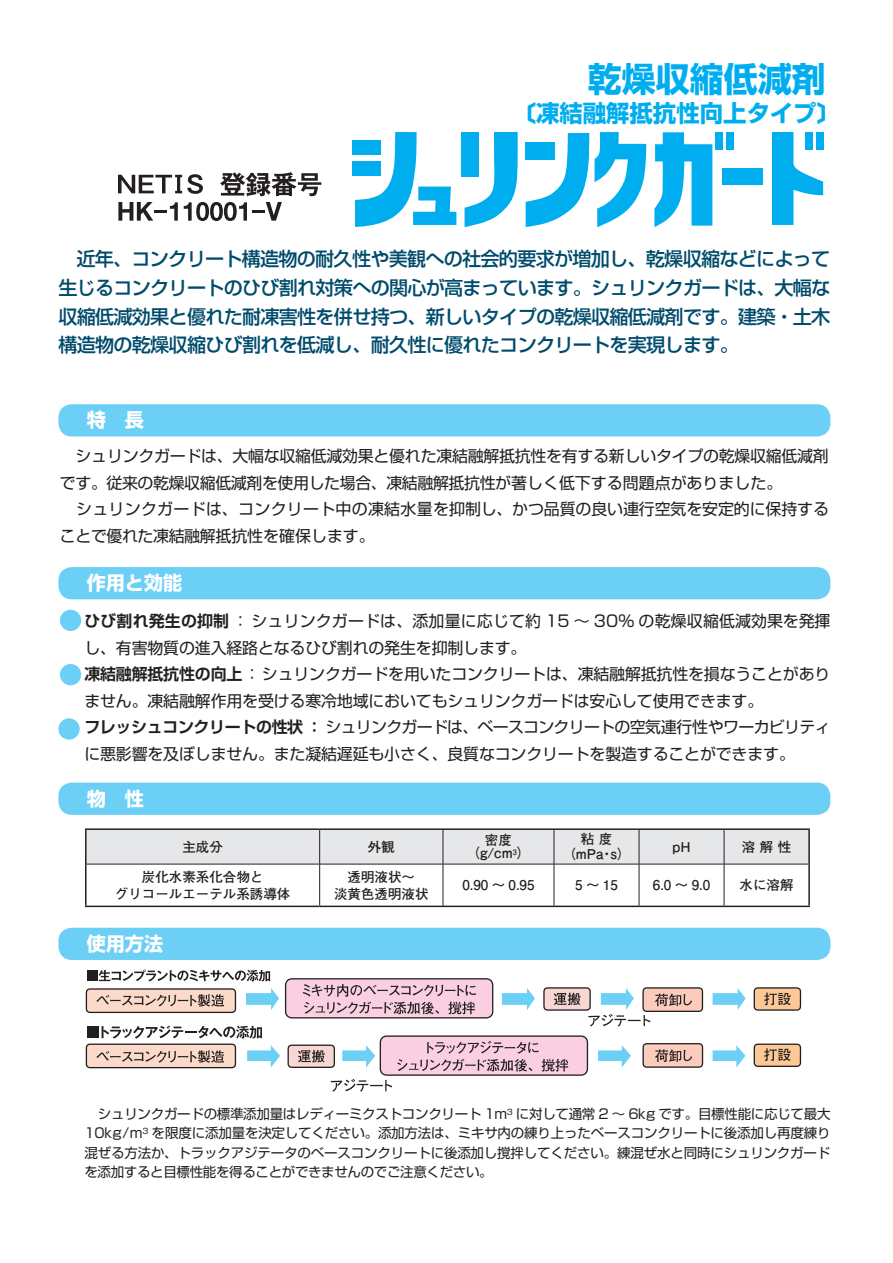
<style>
.page{position:relative;width:893px;height:1263px;background:#fff}
.page>*{position:absolute;margin:0;border:0;box-sizing:border-box;transform-origin:0 0}
.t1{font:700 34.05px "Shin Go Pro";color:#00aeef}
.t2{font:700 23.4px "Shin Go Pro";color:#00aeef}
.t3{font:500 19.2px/28.7px "Shin Go Pro";letter-spacing:-.04em;color:#004b6c;text-align:justify}
.t4{font:700 19.2px "Shin Go Pro";color:#fff}
.t5{font:15.9px/26.5px "Shin Go Pro";letter-spacing:-.01em;color:#231f20}
.t6{font:13.5px/19.2px "Shin Go Pro";letter-spacing:-.025em;color:#231f20;text-align:justify}
.t7{font:700 13.5px/17px "Futo Go B101 Pro";color:#231f20;text-align:center}
.s1{font-family:"Shin Go Pro De";font-weight:700}
</style>
<div class="page">
<div style="left:58px;top:404px;width:772px;height:32px;background:#6bcff6;border-radius:14px"></div>
<div style="left:58px;top:567px;width:772px;height:32px;background:#6bcff6;border-radius:14px"></div>
<div style="left:58px;top:783px;width:772px;height:32px;background:#6bcff6;border-radius:14px"></div>
<div style="left:87px;top:830px;width:721px;height:34px;background:#e6e7e9"></div>
<hr style="left:85px;top:828px;width:235px;height:2px;background:#231f20">
<hr style="left:85px;top:830px;width:2px;height:34px;background:#231f20">
<hr style="left:320px;top:828px;width:123px;height:2px;background:#231f20">
<hr style="left:443px;top:828px;width:111px;height:2px;background:#231f20">
<hr style="left:554px;top:828px;width:85px;height:2px;background:#231f20">
<hr style="left:639px;top:828px;width:85px;height:2px;background:#231f20">
<hr style="left:724px;top:828px;width:86px;height:2px;background:#231f20">
<hr style="left:808px;top:830px;width:2px;height:34px;background:#231f20">
<hr style="left:85px;top:864px;width:2px;height:42px;background:#231f20">
<hr style="left:808px;top:864px;width:2px;height:42px;background:#231f20">
<hr style="left:85px;top:906px;width:235px;height:1px;background:#231f20">
<hr style="left:320px;top:906px;width:123px;height:1px;background:#231f20">
<hr style="left:443px;top:906px;width:111px;height:1px;background:#231f20">
<hr style="left:554px;top:906px;width:85px;height:1px;background:#231f20">
<hr style="left:639px;top:906px;width:85px;height:1px;background:#231f20">
<hr style="left:724px;top:906px;width:86px;height:1px;background:#231f20">
<hr style="left:319px;top:830px;width:1px;height:34px;background:#231f20">
<hr style="left:443px;top:830px;width:1px;height:34px;background:#231f20">
<hr style="left:554px;top:830px;width:1px;height:34px;background:#231f20">
<hr style="left:639px;top:830px;width:1px;height:34px;background:#231f20">
<hr style="left:724px;top:830px;width:1px;height:34px;background:#231f20">
<hr style="left:87px;top:864px;width:233px;height:1px;background:#231f20">
<hr style="left:320px;top:864px;width:123px;height:1px;background:#231f20">
<hr style="left:319px;top:864px;width:1px;height:42px;background:#231f20">
<hr style="left:443px;top:864px;width:111px;height:1px;background:#231f20">
<hr style="left:443px;top:864px;width:1px;height:42px;background:#231f20">
<hr style="left:554px;top:864px;width:85px;height:1px;background:#231f20">
<hr style="left:554px;top:864px;width:1px;height:42px;background:#231f20">
<hr style="left:639px;top:864px;width:85px;height:1px;background:#231f20">
<hr style="left:639px;top:864px;width:1px;height:42px;background:#231f20">
<hr style="left:724px;top:864px;width:84px;height:1px;background:#231f20">
<hr style="left:724px;top:864px;width:1px;height:42px;background:#231f20">
<div style="left:60px;top:610px;width:21px;height:21px;background:#6bcff6;border-radius:50%"></div>
<div style="left:60px;top:664px;width:21px;height:21px;background:#6bcff6;border-radius:50%"></div>
<div style="left:58px;top:718px;width:22px;height:22px;background:#6bcff6;border-radius:50%"></div>
<div style="left:715px;top:132px;width:8px;height:18px;background:#00aeef"></div>
<div style="left:726px;top:132px;width:8px;height:18px;background:#00aeef"></div>
<div style="left:816px;top:132px;width:8px;height:18px;background:#00aeef"></div>
<div style="left:722px;top:168px;width:40px;height:17px;background:#00aeef"></div>
<div style="left:525px;top:142px;width:30px;height:18px;background:#00aeef"></div>
<div style="left:352px;top:140px;width:28px;height:14px;background:#00aeef"></div>
<div style="left:352px;top:162px;width:28px;height:14px;background:#00aeef"></div>
<svg style="left:654px;top:132px;width:58px;height:95px"></svg>
<svg style="left:772px;top:132px;width:51px;height:93px"></svg>
<svg style="left:526px;top:132px;width:120px;height:95px"></svg>
<svg style="left:465px;top:132px;width:53px;height:95px"></svg>
<div style="left:461px;top:132px;width:18px;height:45px;background:#00aeef"></div>
<svg style="left:355px;top:132px;width:101px;height:95px"></svg>
<div style="left:58px;top:928px;width:772px;height:32px;background:#6bcff6;border-radius:14px"></div>
<div style="left:286px;top:979px;width:207px;height:39px;background:#f9cfe1;border-radius:7px"></div>
<div style="left:285px;top:978px;width:208px;height:40px;border:1px solid #231f20;border-radius:7px"></div>
<div style="left:380px;top:1036px;width:207px;height:39px;background:#f9cfe1;border-radius:7px"></div>
<div style="left:380px;top:1035px;width:208px;height:41px;border:1px solid #231f20;border-radius:7px"></div>
<div style="left:86px;top:1044px;width:149px;height:23px;background:#fcdac9;border-radius:4px"></div>
<div style="left:86px;top:1043px;width:150px;height:25px;border:1px solid #231f20;border-radius:4px"></div>
<div style="left:86px;top:989px;width:149px;height:23px;background:#fcdac9;border-radius:4px"></div>
<div style="left:86px;top:988px;width:150px;height:25px;border:1px solid #231f20;border-radius:4px"></div>
<svg style="left:246px;top:988px;width:33px;height:22px"></svg>
<svg style="left:502px;top:988px;width:33px;height:22px"></svg>
<div style="left:544px;top:988px;width:46px;height:22px;background:#f8d6d2;border-radius:4px"></div>
<div style="left:543px;top:987px;width:48px;height:24px;border:1px solid #231f20;border-radius:4px"></div>
<div style="left:643px;top:988px;width:59px;height:23px;background:#fbccbb;border-radius:4px"></div>
<div style="left:642px;top:987px;width:61px;height:25px;border:1px solid #231f20;border-radius:4px"></div>
<div style="left:643px;top:1044px;width:59px;height:23px;background:#fbccbb;border-radius:4px"></div>
<div style="left:642px;top:1043px;width:61px;height:25px;border:1px solid #231f20;border-radius:4px"></div>
<div style="left:754px;top:988px;width:46px;height:22px;background:#fcc895;border-radius:4px"></div>
<div style="left:754px;top:987px;width:47px;height:24px;border:1px solid #231f20;border-radius:4px"></div>
<div style="left:754px;top:1044px;width:46px;height:22px;background:#fcc895;border-radius:4px"></div>
<div style="left:754px;top:1043px;width:47px;height:24px;border:1px solid #231f20;border-radius:4px"></div>
<svg style="left:247px;top:1045px;width:33px;height:22px"></svg>
<svg style="left:342px;top:1045px;width:33px;height:22px"></svg>
<svg style="left:598px;top:1045px;width:33px;height:22px"></svg>
<svg style="left:713px;top:988px;width:33px;height:22px"></svg>
<svg style="left:713px;top:1045px;width:32px;height:22px"></svg>
<svg style="left:331px;top:1079px;width:61px;height:13px"></svg>
<svg style="left:96px;top:994px;width:128px;height:13px"></svg>
<div style="left:87px;top:970px;width:11px;height:11px;background:#231f20"></div>
<svg style="left:99px;top:969px;width:171px;height:12px"></svg>
<div style="left:87px;top:1026px;width:12px;height:12px;background:#231f20"></div>
<svg style="left:102px;top:1025px;width:160px;height:13px"></svg>
<svg style="left:303px;top:984px;width:173px;height:30px"></svg>
<svg style="left:427px;top:1041px;width:112px;height:12px"></svg>
<svg style="left:397px;top:1059px;width:135px;height:12px"></svg>
<svg style="left:542px;top:1059px;width:26px;height:12px"></svg>
<svg style="left:96px;top:1050px;width:128px;height:13px"></svg>
<div style="left:287px;top:1044px;width:48px;height:24px;border:1px solid #231f20;border-radius:4px"></div>
<svg style="left:289px;top:1044px;width:46px;height:24px"></svg>
<svg style="left:554px;top:988px;width:138px;height:39px"></svg>
<svg style="left:655px;top:1049px;width:37px;height:13px"></svg>
<svg style="left:764px;top:993px;width:27px;height:12px"></svg>
<svg style="left:764px;top:1048px;width:27px;height:13px"></svg>
<svg style="left:118px;top:174px;width:85px;height:20px"></svg>
<svg style="left:220px;top:172px;width:101px;height:24px"></svg>
<svg style="left:118px;top:202px;width:60px;height:19px"></svg>
<svg style="left:184px;top:202px;width:98px;height:19px"></svg>
<h1 class="t1" style="left:588px;top:52px;width:240px">乾燥収縮低減剤</h1>
<h2 class="t2" style="left:513px;top:95px;width:329px">〔凍結融解抵抗性向上タイプ〕</h2>
<p class="t3" style="left:58px;top:242px;width:773px;text-indent:18px">近年、コンクリート構造物の耐久性や美観への社会的要求が増加し、乾燥収縮などによって生じるコンクリートのひび割れ対策への関心が高まっています。シュリンクガードは、大幅な収縮低減効果と優れた耐凍害性を併せ持つ、新しいタイプの乾燥収縮低減剤です。建築・土木構造物の乾燥収縮ひび割れを低減し、耐久性に優れたコンクリートを実現します。</p>
<p class="t4" style="left:68px;top:405px;width:78px">　特　長</p>
<p class="t5" style="left:60px;top:441px;width:771px">　シュリンクガードは、大幅な収縮低減効果と優れた凍結融解抵抗性を有する新しいタイプの乾燥収縮低減剤です。従来の乾燥収縮低減剤を使用した場合、凍結融解抵抗性が著しく低下する問題点がありました。<br>　シュリンクガードは、コンクリート中の凍結水量を抑制し、かつ品質の良い連行空気を安定的に保持することで優れた凍結融解抵抗性を確保します。</p>
<p class="t4" style="left:68px;top:568px;width:116px">　作用と効能</p>
<p class="t5" style="left:84px;top:606px;width:748px"><span class="s1">ひび割れ発生の抑制</span> ： シュリンクガードは、添加量に応じて約 15 ～ 30% の乾燥収縮低減効果を発揮し、有害物質の進入経路となるひび割れの発生を抑制します。<br><span class="s1">凍結融解抵抗性の向上</span> ： シュリンクガードを用いたコンクリートは、凍結融解抵抗性を損なうことがありません。凍結融解作用を受ける寒冷地域においてもシュリンクガードは安心して使用できます。<br><span class="s1">フレッシュコンクリートの性状 ：</span> シュリンクガードは、ベースコンクリートの空気連行性やワーカビリティに悪影響を及ぼしません。また凝結遅延も小さく、良質なコンクリートを製造することができます。</p>
<p class="t4" style="left:68px;top:783px;width:78px">　物　性</p>
<p class="t7" style="left:182px;top:836px;width:42px">主成分</p>
<p class="t7" style="left:368px;top:836px;width:29px">外観</p>
<p class="t7" style="left:466px;top:832px;width:65px;line-height:12.8px">密度（g/cm<sup>3</sup>）</p>
<p class="t7" style="left:562px;top:830px;width:70px;line-height:14.9px">粘 度（mPa・s）</p>
<p class="t7" style="left:672px;top:836px;width:20px">pH</p>
<p class="t7" style="left:742px;top:836px;width:51px">溶 解 性</p>
<p class="t7" style="left:115px;top:866px;width:177px">炭化水素系化合物と<br>グリコールエーテル系誘導体</p>
<p class="t7" style="left:334px;top:866px;width:96px">透明液状～<br>淡黄色透明液状</p>
<p class="t7" style="left:462px;top:875px;width:74px">0.90 ～ 0.95</p>
<p class="t7" style="left:575px;top:875px;width:44px">5～15</p>
<p class="t7" style="left:653px;top:875px;width:59px">6.0 ～ 9.0</p>
<p class="t7" style="left:740px;top:875px;width:55px">水に溶解</p>
<p class="t4" style="left:68px;top:928px;width:97px">　使用方法</p>
<p class="t6" style="left:84px;top:1103px;width:748px">　シュリンクガードの標準添加量はレディーミクストコンクリート 1m<sup>3</sup> に対して通常 2 ～ 6kg です。目標性能に応じて最大10kg/m<sup>3</sup> を限度に添加量を決定してください。添加方法は、ミキサ内の練り上ったベースコンクリートに後添加し再度練り混ぜる方法か、トラックアジテータのベースコンクリートに後添加し撹拌してください。練混ぜ水と同時にシュリンクガードを添加すると目標性能を得ることができませんのでご注意ください。</p>
</div>
